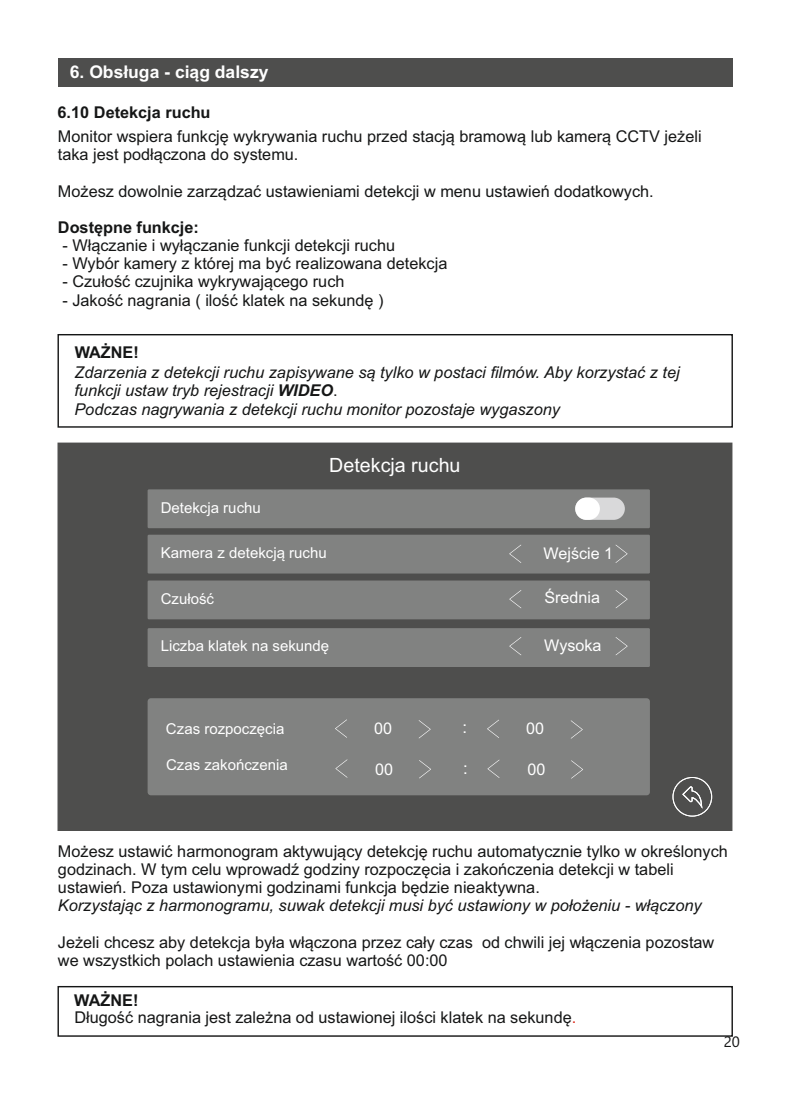
<style>
.page{position:relative;width:790px;height:1094px;background:#fff}
.page>*{position:absolute;margin:0;border:0;box-sizing:border-box;transform-origin:0 0}
.t1{font:19.75px "Arial";color:#fff}
.t2{font:700 17.5px "Arial";color:#fff}
.t3{font:16.75px "Arial";color:#fff}
.t4{font:16.25px/18.2px "Arial";color:#151616}
.t5{font:italic 16.25px/18.2px "Arial";color:#151616}
.t6{font:700 16.25px "Arial";color:#151616}
.t7{font:16px "Arial";color:#fff}
.t8{font:15px "Arial";color:#fff}
.t9{font:15px "Segoe UI";color:#151616}
.s1{font-weight:700}
.s2{font-style:normal}
.s3{color:#dd2b1c}
</style>
<div class="page">
<div style="left:58px;top:58px;width:673px;height:28px;background:#4e4e4d"></div>
<div style="left:57px;top:442px;width:675px;height:389px;background:#4e4e4d"></div>
<svg style="left:681px;top:786px;width:21px;height:24px"></svg>
<div style="left:672px;top:777px;width:39px;height:39px;border:1px solid #fff;border-radius:50%"></div>
<div style="left:147px;top:489px;width:502px;height:39px;background:#818281"></div>
<div style="left:147px;top:698px;width:502px;height:97px;background:#818281;border-radius:3px"></div>
<div style="left:147px;top:535px;width:502px;height:38px;background:#818281"></div>
<div style="left:147px;top:580px;width:502px;height:39px;background:#818281"></div>
<div style="left:147px;top:628px;width:502px;height:39px;background:#818281"></div>
<div style="left:575px;top:498px;width:49px;height:22px;background:#d9d9da;border-radius:11px"></div>
<div style="left:575px;top:498px;width:24px;height:22px;background:#fff;border-radius:11px"></div>
<svg style="left:615px;top:545px;width:12px;height:18px"></svg>
<svg style="left:509px;top:545px;width:12px;height:18px"></svg>
<svg style="left:615px;top:590px;width:12px;height:18px"></svg>
<svg style="left:509px;top:590px;width:12px;height:18px"></svg>
<svg style="left:615px;top:637px;width:12px;height:18px"></svg>
<svg style="left:509px;top:637px;width:12px;height:18px"></svg>
<svg style="left:418px;top:720px;width:12px;height:18px"></svg>
<svg style="left:335px;top:719px;width:12px;height:19px"></svg>
<svg style="left:419px;top:760px;width:12px;height:18px"></svg>
<svg style="left:335px;top:759px;width:12px;height:19px"></svg>
<svg style="left:570px;top:720px;width:12px;height:19px"></svg>
<svg style="left:487px;top:720px;width:12px;height:18px"></svg>
<svg style="left:571px;top:760px;width:11px;height:19px"></svg>
<svg style="left:487px;top:760px;width:12px;height:18px"></svg>
<div style="left:57px;top:334px;width:675px;height:94px;border:1px solid #151616"></div>
<div style="left:57px;top:986px;width:675px;height:51px;border:1px solid #151616"></div>
<p class="t2" style="left:70px;top:65px;width:200px">6. Obsługa - ciąg dalszy</p>
<p class="t6" style="left:57px;top:106px;width:154px">6.10 Detekcja ruchu</p>
<p class="t4" style="left:58px;top:129px;width:644px">Monitor wspiera funkcję wykrywania ruchu przed stacją bramową lub kamerą CCTV jeżeli taka jest podłączona do systemu.</p>
<p class="t4" style="left:58px;top:183px;width:597px">Możesz dowolnie zarządzać ustawieniami detekcji w menu ustawień dodatkowych.</p>
<p class="t6" style="left:58px;top:221px;width:142px">Dostępne funkcje:</p>
<p class="t4" style="left:62px;top:238px;width:334px">- Włączanie i wyłączanie funkcji detekcji ruchu</p>
<p class="t4" style="left:62px;top:256px;width:386px">- Wybór kamery z której ma być realizowana detekcja</p>
<p class="t4" style="left:62px;top:274px;width:283px">- Czułość czujnika wykrywającego ruch</p>
<p class="t4" style="left:62px;top:292px;width:322px">- Jakość nagrania ( ilość klatek na sekundę )</p>
<p class="t6" style="left:75px;top:346px;width:66px">WAŻNE!</p>
<p class="t5" style="left:74px;top:365px;width:606px">Zdarzenia z detekcji ruchu zapisywane są tylko w postaci filmów. Aby korzystać z tej funkcji ustaw tryb rejestracji <span class="s1">WIDEO</span><span class="s2">.<br></span>Podczas nagrywania z detekcji ruchu monitor pozostaje wygaszony</p>
<p class="t1" style="left:329px;top:457px;width:133px">Detekcja ruchu</p>
<p class="t8" style="left:161px;top:502px;width:102px">Detekcja ruchu</p>
<p class="t8" style="left:161px;top:547px;width:167px">Kamera z detekcją ruchu</p>
<p class="t8" style="left:161px;top:593px;width:55px">Czułość</p>
<p class="t8" style="left:161px;top:640px;width:170px">Liczba klatek na sekundę</p>
<p class="t8" style="left:166px;top:723px;width:120px">Czas rozpoczęcia</p>
<p class="t8" style="left:166px;top:759px;width:123px">Czas zakończenia</p>
<p class="t7" style="left:374px;top:722px;width:19px">00</p>
<p class="t7" style="left:375px;top:763px;width:19px">00</p>
<p class="t3" style="left:462px;top:720px;width:6px">:</p>
<p class="t3" style="left:462px;top:762px;width:6px">:</p>
<p class="t7" style="left:543px;top:547px;width:71px">Wejście 1</p>
<p class="t7" style="left:544px;top:592px;width:57px">Średnia</p>
<p class="t7" style="left:544px;top:640px;width:59px">Wysoka</p>
<p class="t7" style="left:526px;top:722px;width:19px">00</p>
<p class="t7" style="left:527px;top:764px;width:19px">00</p>
<p class="t4" style="left:58px;top:843px;width:671px">Możesz ustawić harmonogram aktywujący detekcję ruchu automatycznie tylko w określonych godzinach. W tym celu wprowadź godziny rozpoczęcia i zakończenia detekcji w tabeli ustawień. Poza ustawionymi godzinami funkcja będzie nieaktywna.</p>
<p class="t5" style="left:58px;top:898px;width:644px">Korzystając z harmonogramu, suwak detekcji musi być ustawiony w położeniu - włączony</p>
<p class="t4" style="left:58px;top:934px;width:657px">Jeżeli chcesz aby detekcja była włączona przez cały czas od chwili jej włączenia pozostaw we wszystkich polach ustawienia czasu wartość 00:00</p>
<p class="t6" style="left:74px;top:994px;width:66px">WAŻNE!</p>
<p class="t4" style="left:74px;top:1010px;width:503px">Długość nagrania jest zależna od ustawionej ilości klatek na sekundę<span class="s3">.</span></p>
<p class="t9" style="left:723px;top:1036px;width:18px">20</p>
</div>
